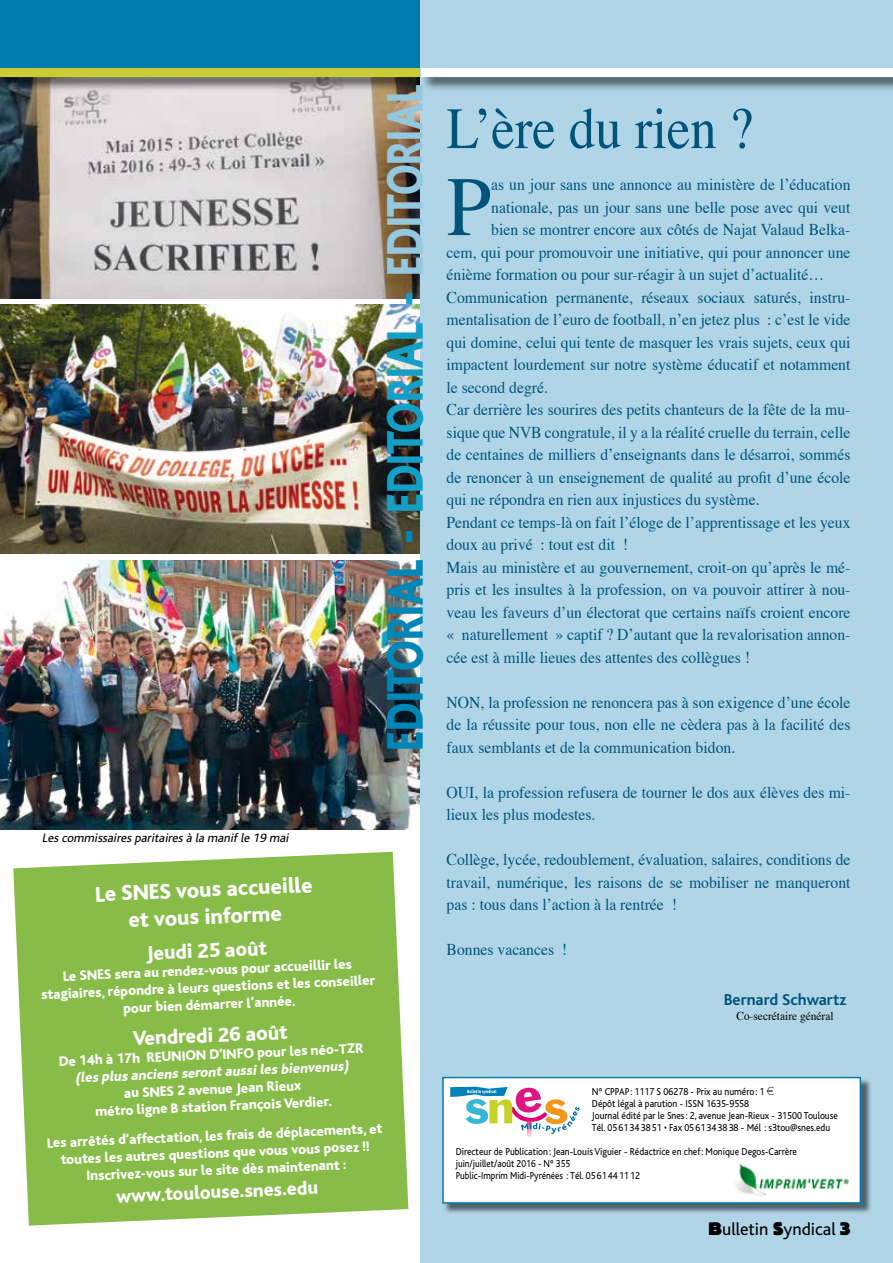
<style>
.page{position:relative;width:893px;height:1263px;background:#fff}
.page>*{position:absolute;margin:0;border:0;box-sizing:border-box;transform-origin:0 0}
.t1{font:84.45px "Times";color:#00547a;scale:.95 1}
.t2{font:58.5px "Times";color:#00547a;scale:.9 1}
.t3{font:800 54px "Bliss";color:#0086b7;scale:.76 1}
.t4{font:800 22.5px/27px "Bliss";color:#fff;text-align:center}
.t5{font:800 21px "Bliss";color:#fff}
.t6{font:800 19.5px "Bliss";color:#fff}
.t7{font:18px "Bliss";color:#000}
.t8{font:16.5px/22.5px "Times";color:#00547a;text-align:justify;scale:.95 1}
.t9{font:700 16.5px "Bliss";color:#00547a}
.t10{font:800 14.4px/17.2px "Bliss";color:#fff;text-align:center}
.t11{font:italic 800 14.4px "Bliss";color:#fff}
.t12{font:italic 12.75px "Bliss";color:#000}
.t13{font:12px "Times";color:#000;scale:.95 1}
.t14{font:10.5px/12px "Bliss";color:#000;scale:.9 1}
.s1{color:#139fc6}
.s2{color:#94c8df}
.s3{font-family:"Euro font"}
.s4{font-family:"Block BE";font-weight:800}
</style>
<div class="page">
<img style="left:0;top:560px;width:421px;height:270px">
<img style="left:0;top:93px;width:421px;height:205px">
<img style="left:0;top:305px;width:421px;height:249px">
<div style="left:0;top:0;width:457px;height:68px;background:#007bb0"></div>
<div style="left:0;top:67px;width:437px;height:26px;background:#000;opacity:.65"></div>
<div style="left:0;top:68px;width:421px;height:9px;background:#cacd34"></div>
<div style="left:421px;top:0;width:472px;height:1263px;background:#b0d5e7"></div>
<div style="left:420px;top:67px;width:473px;height:26px;background:#000;opacity:.65"></div>
<div style="left:421px;top:68px;width:472px;height:9px;background:#fff"></div>
<div style="left:444px;top:1078px;width:428px;height:136px;background:#000;opacity:.55"></div>
<div style="left:443px;top:1077px;width:417px;height:126px;background:#fff"></div>
<div style="left:442px;top:1077px;width:419px;height:127px;border:2px solid #007bb0"></div>
<svg style="left:450px;top:1087px;width:129px;height:50px"></svg>
<img style="left:736px;top:1163px;width:113px;height:33px">
<svg style="left:13px;top:852px;width:395px;height:373px;background:#90c157"></svg>
<p class="t12" style="left:42px;top:831px;width:251px">Les commissaires paritaires à la manifle 19 mai</p>
<h3 class="t3" style="left:377px;top:750px;width:877px;rotate:-90deg">EDITORIAL - <span class="s1">EDITORIAL -</span> <span class="s2">EDITORIAL</span></h3>
<h3 class="t4" style="left:95px;top:880px;width:219px;rotate:-2deg">Le SNES vous accueille et vous informe</h3>
<p class="t5" style="left:145px;top:943px;width:123px;rotate:-3deg">Jeudi 25 août</p>
<p class="t10" style="left:40px;top:970px;width:336px;rotate:-3deg">Le SNES sera au rendez-vous pour accueillir les stagiaires, répondre à leurs questions et les conseiller pour bien démarrer l’année.</p>
<p class="t5" style="left:132px;top:1028px;width:156px;rotate:-3deg">Vendredi 26 août</p>
<p class="t10" style="left:58px;top:1054px;width:306px;rotate:-3deg">De 14h à 17h REUNION D’INFO pour les néo-TZR</p>
<p class="t11" style="left:75px;top:1071px;width:276px;rotate:-3deg">(les plus anciens seront aussi les bienvenus)</p>
<p class="t10" style="left:94px;top:1087px;width:238px;rotate:-3deg">au SNES 2 avenue Jean Rieux<br>métro ligne B station François Verdier.</p>
<p class="t10" style="left:46px;top:1136px;width:337px;rotate:-3deg">Les arrêtés d’affectation, les frais de déplacements, et toutes les autres questions que vous vous posez !!<br>Inscrivez-vous sur le site dès maintenant :</p>
<p class="t6" style="left:116px;top:1185px;width:203px;rotate:-2deg">www.toulouse.snes.edu</p>
<h2 class="t2" style="left:447px;top:91px;width:342px">L’ère du rien ?</h2>
<h1 class="t1" style="left:447px;top:153px;width:48px">P</h1>
<p class="t8" style="left:491px;top:174px;width:380px">as un jour sans une annonce au ministère de l’éducation</p>
<p class="t8" style="left:491px;top:197px;width:380px">nationale, pas un jour sans une belle pose avec qui veut</p>
<p class="t8" style="left:491px;top:219px;width:380px">bien se montrer encore aux côtés de Najat Valaud Belka-</p>
<p class="t8" style="left:447px;top:242px;width:427px">cem, qui pour promouvoir une initiative, qui pour annoncer une</p>
<p class="t8" style="left:447px;top:264px;width:399px">énième formation ou pour sur-réagir à un sujet d’actualité…</p>
<p class="t8" style="left:447px;top:287px;width:427px">Communication permanente, réseaux sociaux saturés, instru-</p>
<p class="t8" style="left:447px;top:309px;width:427px">mentalisation de l’euro de football, n’en jetez plus : c’est le vide</p>
<p class="t8" style="left:447px;top:332px;width:427px">qui domine, celui qui tente de masquer les vrais sujets, ceux qui</p>
<p class="t8" style="left:447px;top:354px;width:427px">impactent lourdement sur notre système éducatif et notamment</p>
<p class="t8" style="left:447px;top:377px;width:108px">le second degré.</p>
<p class="t8" style="left:447px;top:399px;width:427px">Car derrière les sourires des petits chanteurs de la fête de la mu-</p>
<p class="t8" style="left:447px;top:422px;width:427px">sique que NVB congratule, il y a la réalité cruelle du terrain, celle</p>
<p class="t8" style="left:447px;top:444px;width:427px">de centaines de milliers d’enseignants dans le désarroi, sommés</p>
<p class="t8" style="left:447px;top:467px;width:427px">de renoncer à un enseignement de qualité au profit d’une école</p>
<p class="t8" style="left:447px;top:489px;width:331px">qui ne répondra en rien aux injustices du système.</p>
<p class="t8" style="left:447px;top:512px;width:427px">Pendant ce temps-là on fait l’éloge de l’apprentissage et les yeux</p>
<p class="t8" style="left:447px;top:534px;width:193px">doux au privé : tout est dit !</p>
<p class="t8" style="left:447px;top:557px;width:427px">Mais au ministère et au gouvernement, croit-on qu’après le mé-</p>
<p class="t8" style="left:447px;top:579px;width:427px">pris et les insultes à la profession, on va pouvoir attirer à nou-</p>
<p class="t8" style="left:447px;top:602px;width:427px">veau les faveurs d’un électorat que certains naïfs croient encore</p>
<p class="t8" style="left:447px;top:624px;width:427px">« naturellement » captif ? D’autant que la revalorisation annon-</p>
<p class="t8" style="left:447px;top:647px;width:321px">cée est à mille lieues des attentes des collègues !</p>
<p class="t8" style="left:447px;top:692px;width:427px">NON, la profession ne renoncera pas à son exigence d’une école de la réussite pour tous, non elle ne cèdera pas à la facilité des faux semblants et de la communication bidon.</p>
<p class="t8" style="left:447px;top:782px;width:427px">OUI, la profession refusera de tourner le dos aux élèves des mi&shy;lieux les plus modestes.</p>
<p class="t8" style="left:447px;top:849px;width:427px">Collège, lycée, redoublement, évaluation, salaires, conditions de travail, numérique, les raisons de se mobiliser ne manqueront pas : tous dans l’action à la rentrée !</p>
<p class="t8" style="left:447px;top:939px;width:128px">Bonnes vacances !</p>
<p class="t9" style="left:724px;top:991px;width:124px">Bernard Schwartz</p>
<p class="t13" style="left:736px;top:1008px;width:104px">Co-secrétaire général</p>
<p class="t14" style="left:592px;top:1086px;width:275px">N° CPPAP : 1117 S 06278 - Prix au numéro: 1 <span class="s3">e<br></span>Dépôt légal à parution - ISSN 1635-9558<br>Journal édité par le Snes: 2, avenue Jean-Rieux - 31500 Toulouse Tél. 0561343851 • Fax 0561343838 - Mél : s3tou@snes.edu</p>
<p class="t14" style="left:456px;top:1146px;width:380px">Directeur de Publication: Jean-Louis Viguier - Rédactrice en chef: Monique Degos-Carrère juin/juillet/août 2016 - N° 355<br>Public-Imprim Midi-Pyrénées : Tél. 0561441112</p>
<p class="t7" style="left:709px;top:1220px;width:143px"><span class="s4">B</span>ulletin <span class="s4">S</span>yndical <span class="s4">3</span></p>
</div>
